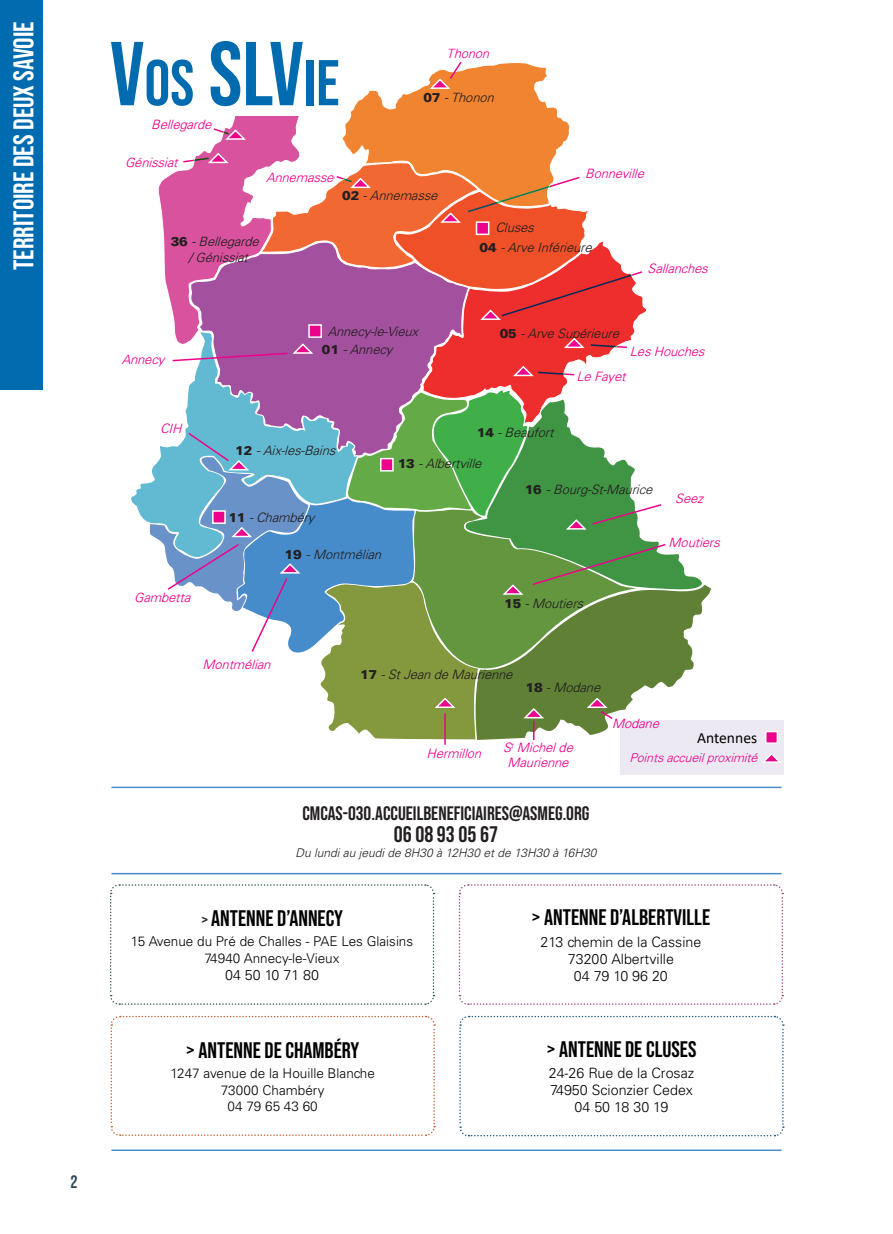
<style>
.page{position:relative;width:893px;height:1234px;background:#fff}
.page>*{position:absolute;margin:0;border:0;box-sizing:border-box;transform-origin:0 0}
.t1{font:90.45px "Bebas Neue";color:#006caf}
.t2{font:28.5px "Bebas Neue";color:#fff}
.t3{font:22.5px "Bebas Neue";color:#000}
.t4{font:22.5px "Bebas Neue";color:#231f20}
.t5{font:19.5px "Bebas Neue";color:#231f20}
.t6{font:18px "Bebas Neue";color:#31485a}
.t7{font:15.6px "Calibri";color:#000}
.t8{font:300 14.25px/17.1px "Univers LT Std";color:#000;text-align:center}
.t9{font:300 13.5px/16.2px "Univers LT Std";color:#000;text-align:center}
.t10{font:italic 300 12.9px/15.5px "Univers";color:#231f20;text-align:center}
.t11{font:italic 300 12.9px/15.5px "Univers";color:#ed028c;text-align:center}
.t12{font:italic 300 12.15px "Univers";color:#ed028c}
.t13{font:italic 300 12px "Univers LT Std";color:#231f20}
.s1{font-size:64.35px}
.s2{font-weight:900;font-style:normal}
.s3{font-size:18px;color:#231f20}
</style>
<div class="page">
<div style="left:0;top:0;width:43px;height:389px;background:#006caf"></div>
<div style="left:621px;top:720px;width:163px;height:54px;background:#e9e4ef"></div>
<div style="left:765px;top:730px;width:13px;height:13px;background:#ed028c;border:1px solid #fff"></div>
<svg style="left:762px;top:753px;width:19px;height:10px"></svg>
<hr style="left:892px;top:0;width:1px;height:804px;background:#e6f4f3">
<svg style="left:110px;top:884px;width:325px;height:121px"></svg>
<svg style="left:459px;top:1015px;width:325px;height:121px"></svg>
<svg style="left:458px;top:884px;width:326px;height:121px"></svg>
<svg style="left:110px;top:1015px;width:326px;height:121px"></svg>
<hr style="left:111px;top:1149px;width:670px;height:1px;background:#478cca">
<hr style="left:111px;top:786px;width:670px;height:2px;background:#478cca">
<hr style="left:111px;top:872px;width:670px;height:2px;background:#478cca">
<svg style="left:131px;top:483px;width:18px;height:40px"></svg>
<hr style="left:444px;top:713px;width:2px;height:31px;background:#ed028c">
<svg style="left:149px;top:61px;width:562px;height:678px"></svg>
<h2 class="t2" style="left:8px;top:270px;width:250px;rotate:-90deg">TERRITOIRE DES DEUX SAVOIE</h2>
<h3 class="t6" style="left:71px;top:1170px;width:9px">2</h3>
<h1 class="t1" style="left:110px;top:23px;width:231px">V<span class="s1">OS</span> SLV<span class="s1">IE</span></h1>
<p class="t11" style="left:151px;top:117px;width:66px">Bellegarde</p>
<p class="t11" style="left:125px;top:154px;width:58px">Génissiat</p>
<p class="t11" style="left:266px;top:169px;width:73px">Annemasse</p>
<p class="t11" style="left:447px;top:46px;width:48px">Thonon</p>
<p class="t10" style="left:423px;top:89px;width:76px"><span class="s2">0 7</span> -Thonon</p>
<p class="t10" style="left:342px;top:187px;width:100px"><span class="s2">0 2</span> -Annemasse</p>
<p class="t10" style="left:495px;top:219px;width:44px">Cluses</p>
<p class="t11" style="left:585px;top:165px;width:64px">Bonneville</p>
<p class="t10" style="left:171px;top:233px;width:93px"><span class="s2">3 6</span> -Bellegarde / Génissiat</p>
<p class="t11" style="left:122px;top:351px;width:44px">Annecy</p>
<p class="t10" style="left:328px;top:323px;width:96px">Annecy-le-Vieux</p>
<p class="t10" style="left:322px;top:341px;width:72px"><span class="s2">0 1</span> -Annecy</p>
<p class="t10" style="left:480px;top:240px;width:117px"><span class="s2">0 4</span> -ArveInférieure</p>
<p class="t11" style="left:648px;top:260px;width:66px">Sallanches</p>
<p class="t10" style="left:500px;top:325px;width:125px"><span class="s2">0 5</span> -ArveSupérieure</p>
<p class="t11" style="left:630px;top:343px;width:80px">LesHouches</p>
<p class="t11" style="left:576px;top:368px;width:54px">LeFay et</p>
<p class="t11" style="left:160px;top:420px;width:27px">CIH</p>
<p class="t11" style="left:134px;top:589px;width:61px">Gambetta</p>
<p class="t10" style="left:235px;top:442px;width:105px"><span class="s2">1 2</span> -Aix-les-Bains</p>
<p class="t10" style="left:228px;top:509px;width:87px"><span class="s2">1 1</span> -Chambéry</p>
<p class="t10" style="left:285px;top:546px;width:102px"><span class="s2">1 9</span> -Montmélian</p>
<p class="t10" style="left:477px;top:424px;width:82px"><span class="s2">1 4</span> -Beaufort</p>
<p class="t10" style="left:398px;top:455px;width:89px"><span class="s2">1 3</span> -Albertville</p>
<p class="t10" style="left:525px;top:481px;width:133px"><span class="s2">1 6</span> -Bourg-St-Maurice</p>
<p class="t11" style="left:675px;top:490px;width:33px">Seez</p>
<p class="t11" style="left:669px;top:534px;width:56px">Moutiers</p>
<p class="t10" style="left:504px;top:595px;width:84px"><span class="s2">1 5</span> -Moutiers</p>
<p class="t11" style="left:203px;top:656px;width:73px">Montmélian</p>
<p class="t10" style="left:360px;top:665px;width:158px"><span class="s2">1 7</span> -StJeandeMaurienne</p>
<p class="t10" style="left:526px;top:679px;width:80px"><span class="s2">1 8</span> -Modane</p>
<p class="t11" style="left:427px;top:745px;width:60px">Hermillon</p>
<p class="t11" style="left:503px;top:739px;width:75px">S<sup>t</sup> Michelde<br>Maurienne</p>
<p class="t11" style="left:612px;top:715px;width:52px">Modane</p>
<p class="t7" style="left:697px;top:726px;width:62px">Antennes</p>
<p class="t12" style="left:629px;top:750px;width:133px">Pointsaccueilproximité</p>
<h3 class="t5" style="left:302px;top:801px;width:289px">CMCAS-030.ACCUEILBENEFICIAIRES@ASMEG.ORG</h3>
<h3 class="t4" style="left:394px;top:821px;width:106px">06 08 93 05 67</h3>
<p class="t13" style="left:295px;top:844px;width:303px">Du lundi au jeudi de 8H30 à 12H30 et de 13H30 à 16H30</p>
<h3 class="t3" style="left:201px;top:904px;width:143px"><span class="s3">&gt;</span> ANTENNE D’ANNECY</h3>
<p class="t9" style="left:131px;top:932px;width:284px;line-height:17.1px">15 Avenue du Pré de Challes - PAE Les Glaisins<br>74940 Annecy-le-Vieux</p>
<p class="t8" style="left:225px;top:966px;width:96px">04 50 10 71 80</p>
<h3 class="t3" style="left:186px;top:1037px;width:175px">&gt; ANTENNE DE CHAMBÉRY</h3>
<p class="t9" style="left:170px;top:1065px;width:206px">1247 avenue de la Houille Blanche<br>73000 Chambéry<br>04 79 65 43 60</p>
<h3 class="t3" style="left:532px;top:904px;width:180px">&gt; ANTENNE D’ALBERTVILLE</h3>
<p class="t8" style="left:540px;top:932px;width:162px">213 chemin de la Cassine<br>73200 Albertville<br>04 79 10 96 20</p>
<h3 class="t3" style="left:547px;top:1035px;width:151px">&gt; ANTENNE DE CLUSES</h3>
<p class="t8" style="left:549px;top:1064px;width:147px">24-26 Rue de la Crosaz<br>74950 Scionzier Cedex<br>04 50 18 30 19</p>
</div>
